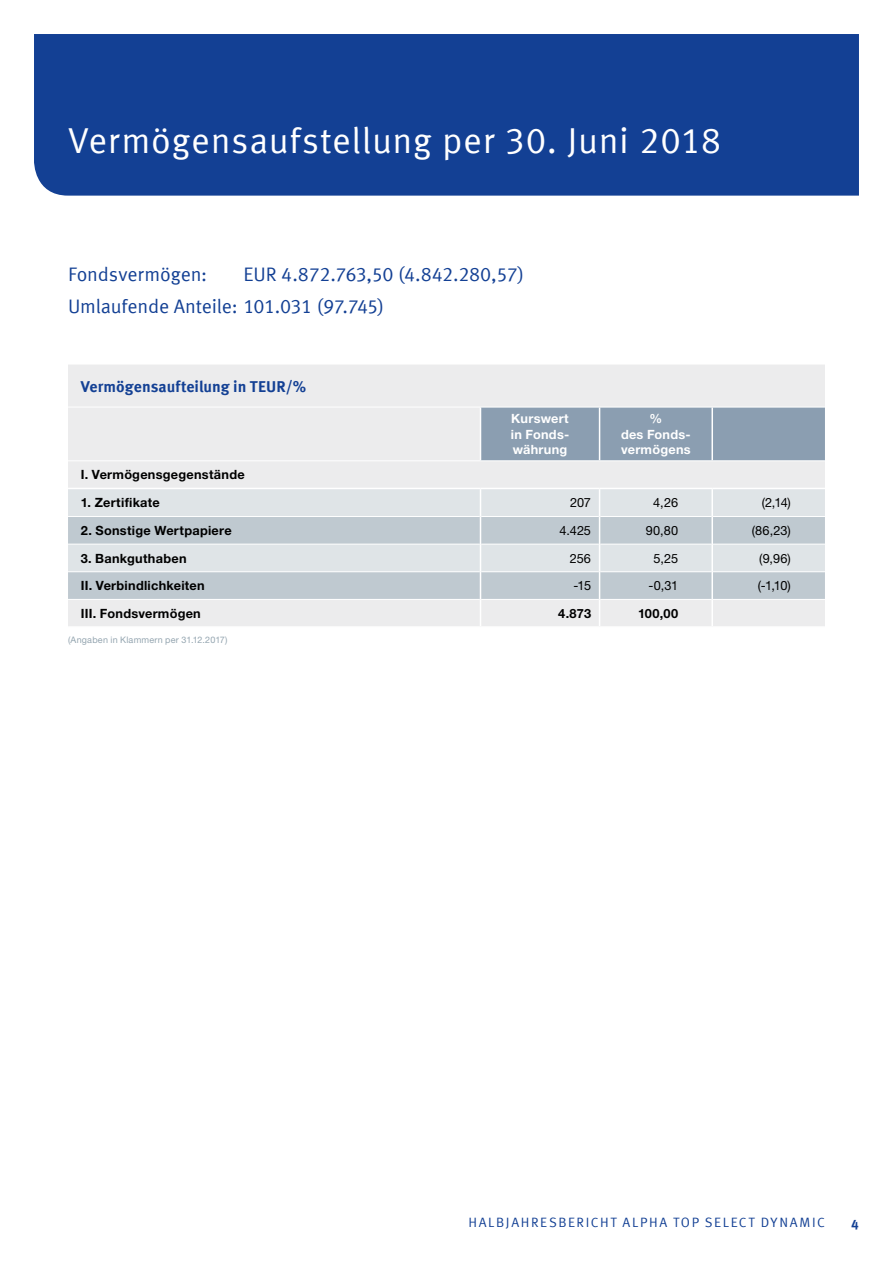
<style>
.page{position:relative;width:893px;height:1263px;background:#fff}
.page>*{position:absolute;margin:0;border:0;box-sizing:border-box;transform-origin:0 0}
.t1{font:36px "Meta Offc Pro Norm";letter-spacing:.015em;color:#fff}
.t2{font:19.5px/32px "Meta Offc Pro Norm";letter-spacing:-.01em;color:#134094}
.t3{font:700 15.75px "Meta Offc Pro";color:#134094}
.t4{font:13.5px "Meta Offc Pro Norm";letter-spacing:.12em;color:#134094}
.t5{font:700 13.5px "Meta Offc Pro";color:#134094}
.t6{font:700 12.75px "Helvetica Neue LTW1 G";letter-spacing:.02em;color:#000}
.t7{font:12.75px "Helvetica Neue LTW1 G";letter-spacing:-.005em;color:#000}
.t8{font:700 12.75px/15.9px "Helvetica Neue LTW1 G";letter-spacing:.02em;color:#fff;text-align:justify}
.t9{font:9px "Helvetica Neue LTW1 G";letter-spacing:.025em;color:#94a5b0}
</style>
<div class="page">
<div style="left:34px;top:34px;width:825px;height:162px;background:#134094"></div>
<div style="left:68px;top:365px;width:757px;height:123px;background:#ececed"></div>
<div style="left:481px;top:408px;width:344px;height:52px;background:#8b9eb1"></div>
<hr style="left:68px;top:407px;width:412px;height:1px;background:#fff">
<hr style="left:480px;top:407px;width:120px;height:1px;background:#fff">
<hr style="left:600px;top:407px;width:112px;height:1px;background:#fff">
<hr style="left:712px;top:407px;width:113px;height:1px;background:#fff">
<hr style="left:68px;top:460px;width:412px;height:1px;background:#fff">
<hr style="left:480px;top:460px;width:120px;height:1px;background:#fff">
<hr style="left:600px;top:460px;width:112px;height:1px;background:#fff">
<hr style="left:712px;top:460px;width:113px;height:1px;background:#fff">
<hr style="left:480px;top:407px;width:1px;height:53px;background:#fff">
<hr style="left:599px;top:407px;width:1px;height:53px;background:#fff">
<svg style="left:68px;top:489px;width:757px;height:137px;background:#d6dbdf"></svg>
<hr style="left:711px;top:407px;width:2px;height:53px;background:#fff">
<hr style="left:711px;top:489px;width:2px;height:27px;background:#fff">
<hr style="left:711px;top:516px;width:2px;height:28px;background:#fff">
<hr style="left:711px;top:544px;width:2px;height:28px;background:#fff">
<hr style="left:711px;top:572px;width:2px;height:27px;background:#fff">
<hr style="left:711px;top:599px;width:2px;height:27px;background:#fff">
<h1 class="t1" style="left:68px;top:113px;width:655px">Vermögensaufstellung per 30. Juni 2018</h1>
<h2 class="t2" style="left:68px;top:257px;width:458px;text-indent:176px">EUR 4.872.763,50 (4.842.280,57)<br>Umlaufende Anteile: 101.031 (97.745)</h2>
<h2 class="t2" style="left:68px;top:257px;width:141px">Fondsvermögen:</h2>
<p class="t3" style="left:81px;top:374px;width:227px">Vermögensaufteilung in TEUR/%</p>
<p class="t8" style="left:511px;top:410px;width:60px">Kurswert in Fonds&shy;währung</p>
<p class="t8" style="left:621px;top:410px;width:71px;text-align:center">%<br>des Fonds&shy;vermögens</p>
<p class="t6" style="left:81px;top:467px;width:165px">I. Vermögensgegenstände</p>
<p class="t6" style="left:81px;top:495px;width:81px">1. Zertifikate</p>
<p class="t7" style="left:570px;top:495px;width:23px">207</p>
<p class="t7" style="left:653px;top:495px;width:27px">4,26</p>
<p class="t7" style="left:762px;top:495px;width:31px">(2,14)</p>
<p class="t6" style="left:81px;top:522px;width:153px">2. Sonstige Wertpapiere</p>
<p class="t7" style="left:559px;top:522px;width:33px">4.425</p>
<p class="t7" style="left:646px;top:522px;width:34px">90,80</p>
<p class="t7" style="left:752px;top:522px;width:41px">(86,23)</p>
<p class="t6" style="left:81px;top:550px;width:107px">3. Bankguthaben</p>
<p class="t7" style="left:570px;top:550px;width:23px">256</p>
<p class="t7" style="left:653px;top:550px;width:26px">5,25</p>
<p class="t7" style="left:759px;top:550px;width:33px">(9,96)</p>
<p class="t6" style="left:81px;top:578px;width:125px">II. Verbindlichkeiten</p>
<p class="t7" style="left:573px;top:578px;width:19px">-15</p>
<p class="t7" style="left:648px;top:578px;width:31px">-0,31</p>
<p class="t7" style="left:758px;top:578px;width:35px">(-1,10)</p>
<p class="t6" style="left:81px;top:605px;width:122px">III. Fondsvermögen</p>
<p class="t6" style="left:558px;top:605px;width:34px">4.873</p>
<p class="t6" style="left:638px;top:605px;width:42px">100,00</p>
<p class="t9" style="left:68px;top:635px;width:161px">(Angaben in Klammern per 31.12.2017)</p>
<p class="t4" style="left:468px;top:1211px;width:351px">HALBJAHRESBERICHT ALPHA TOP SELECT dynamic</p>
<p class="t5" style="left:851px;top:1214px;width:9px">4</p>
</div>
